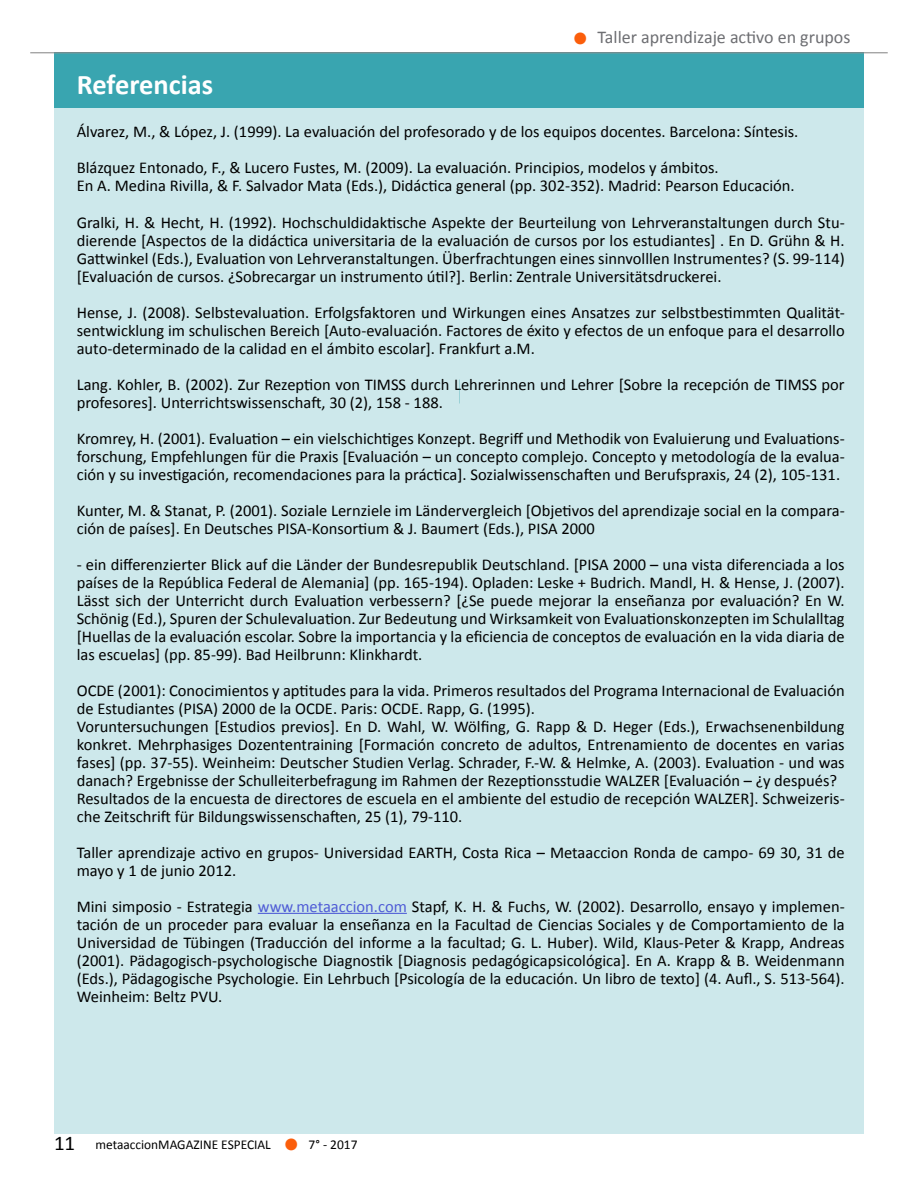
<style>
.page{position:relative;width:918px;height:1188px;background:#fff}
.page>*{position:absolute;margin:0;border:0;box-sizing:border-box;transform-origin:0 0}
.t1{font:700 28.5px "Calibri";color:#fff}
.t2{font:18px "Calibri";color:#6d6e72}
.t3{font:16.5px/18px "Calibri";color:#000}
.t4{font:13.5px "Calibri";color:#000}
.s1{font-weight:700;font-size:33px;color:#fb5e0b}
.s2{color:#4f5cd6}
.s3{font-size:21px}
</style>
<div class="page">
<div style="left:54px;top:54px;width:810px;height:1080px;background:#cde8eb"></div>
<div style="left:54px;top:52px;width:810px;height:56px;background:#39a5b0"></div>
<hr style="left:258px;top:913px;width:149px;height:1px;background:#4f5cd6">
<hr style="left:30px;top:52px;width:858px;height:1px;background:#828181">
<p class="t2" style="left:572px;top:26px;width:280px"><span class="s1">•</span> Taller aprendizaje activo en grupos</p>
<h1 class="t1" style="left:77px;top:66px;width:138px">Referencias</h1>
<p class="t3" style="left:77px;top:113px;width:723px;line-height:36px">Álvarez, M., &amp; López, J. (1999). La evaluación del profesorado y de los equipos docentes. Barcelona: Síntesis.<br>Blázquez Entonado, F., &amp; Lucero Fustes, M. (2009). La evaluación. Principios, modelos y ámbitos.</p>
<p class="t3" style="left:77px;top:167px;width:769px;line-height:36px">En A. Medina Rivilla, &amp; F. Salvador Mata (Eds.), Didáctica general (pp. 302-352). Madrid: Pearson Educación.<br>Gralki, H. &amp; Hecht, H. (1992). Hochschuldidaktische Aspekte der Beurteilung von Lehrveranstaltungen durch Stu-</p>
<p class="t3" style="left:77px;top:230px;width:770px;text-align:justify">dierende [Aspectos de la didáctica universitaria de la evaluación de cursos por los estudiantes] . En D. Grühn &amp; H.<br>Gattwinkel (Eds.), Evaluation von Lehrveranstaltungen. Überfrachtungen eines sinnvolllen Instrumentes? (S. 99-114) [Evaluación de cursos. ¿Sobrecargar un instrumento útil?]. Berlin: Zentrale Universitätsdruckerei.</p>
<p class="t3" style="left:77px;top:302px;width:769px;text-align:justify">Hense, J. (2008). Selbstevaluation. Erfolgsfaktoren und Wirkungen eines Ansatzes zur selbstbestimmten Qualität&shy;sentwicklung im schulischen Bereich [Auto-evaluación. Factores de éxito y efectos de un enfoque para el desarrollo auto-determinado de la calidad en el ámbito escolar]. Frankfurt a.M.</p>
<p class="t3" style="left:77px;top:374px;width:769px">Lang. Kohler, B. (2002). Zur Rezeption von TIMSS durch Lehrerinnen und Lehrer [Sobre la recepción de TIMSS por profesores]. Unterrichtswissenschaft, 30 (2), 158 - 188.</p>
<p class="t3" style="left:77px;top:428px;width:769px;text-align:justify">Kromrey, H. (2001). Evaluation – ein vielschichtiges Konzept. Begriff und Methodik von Evaluierung und Evaluations&shy;forschung, Empfehlungen für die Praxis [Evaluación – un concepto complejo. Concepto y metodología de la evalua&shy;ción y su investigación, recomendaciones para la práctica]. Sozialwissenschaften und Berufspraxis, 24 (2), 105-131.</p>
<p class="t3" style="left:77px;top:500px;width:770px">Kunter, M. &amp; Stanat, P. (2001). Soziale Lernziele im Ländervergleich [Objetivos del aprendizaje social en la compara&shy;ción de países]. En Deutsches PISA-Konsortium &amp; J. Baumert (Eds.), PISA 2000</p>
<p class="t3" style="left:77px;top:554px;width:770px;text-align:justify">- ein differenzierter Blick auf die Länder der Bundesrepublik Deutschland. [PISA 2000 – una vista diferenciada a los países de la República Federal de Alemania] (pp. 165-194). Opladen: Leske + Budrich. Mandl, H. &amp; Hense, J. (2007).<br>Lässt sich der Unterricht durch Evaluation verbessern? [¿Se puede mejorar la enseñanza por evaluación? En W.<br>Schönig (Ed.), Spuren der Schulevaluation. Zur Bedeutung und Wirksamkeit von Evaluationskonzepten im Schulalltag [Huellas de la evaluación escolar. Sobre la importancia y la eficiencia de conceptos de evaluación en la vida diaria de las escuelas] (pp. 85-99). Bad Heilbrunn: Klinkhardt.</p>
<p class="t3" style="left:77px;top:680px;width:770px">OCDE (2001): Conocimientos y aptitudes para la vida. Primeros resultados del Programa Internacional de Evaluación de Estudiantes (PISA) 2000 de la OCDE. Paris: OCDE. Rapp, G. (1995).<br>Voruntersuchungen [Estudios previos]. En D. Wahl, W. Wölfing, G. Rapp &amp; D. Heger (Eds.), Erwachsenenbildung konkret. Mehrphasiges Dozententraining [Formación concreto de adultos, Entrenamiento de docentes en varias fases] (pp. 37-55). Weinheim: Deutscher Studien Verlag. Schrader, F.-W. &amp; Helmke, A. (2003). Evaluation - und was danach? Ergebnisse der Schulleiterbefragung im Rahmen der Rezeptionsstudie WALZER [Evaluación – ¿y después?<br>Resultados de la encuesta de directores de escuela en el ambiente del estudio de recepción WALZER]. Schweizeris&shy;che Zeitschrift für Bildungswissenschaften, 25 (1), 79-110.</p>
<p class="t3" style="left:77px;top:842px;width:770px">Taller aprendizaje activo en grupos- Universidad EARTH, Costa Rica – Metaaccion Ronda de campo- 69 30, 31 de mayo y 1 de junio 2012.</p>
<p class="t3" style="left:77px;top:896px;width:770px;text-align:justify">Mini simposio - Estrategia <span class="s2">www.metaaccion.com</span> Stapf, K. H. &amp; Fuchs, W. (2002). Desarrollo, ensayo y implemen&shy;tación de un proceder para evaluar la enseñanza en la Facultad de Ciencias Sociales y de Comportamiento de la Universidad de Tübingen (Traducción del informe a la facultad; G. L. Huber). Wild, Klaus-Peter &amp; Krapp, Andreas (2001). Pädagogisch-psychologische Diagnostik [Diagnosis pedagógicapsicológica]. En A. Krapp &amp; B. Weidenmann (Eds.), Pädagogische Psychologie. Ein Lehrbuch [Psicología de la educación. Un libro de texto] (4. Aufl., S. 513-564).<br>Weinheim: Beltz PVU.</p>
<p class="t4" style="left:54px;top:1137px;width:218px"><span class="s3">11</span> metaaccionMAGAZINE ESPECIAL</p>
<p class="t4" style="left:283px;top:1136px;width:76px"><span class="s1">•</span> 7° - 2017</p>
</div>
